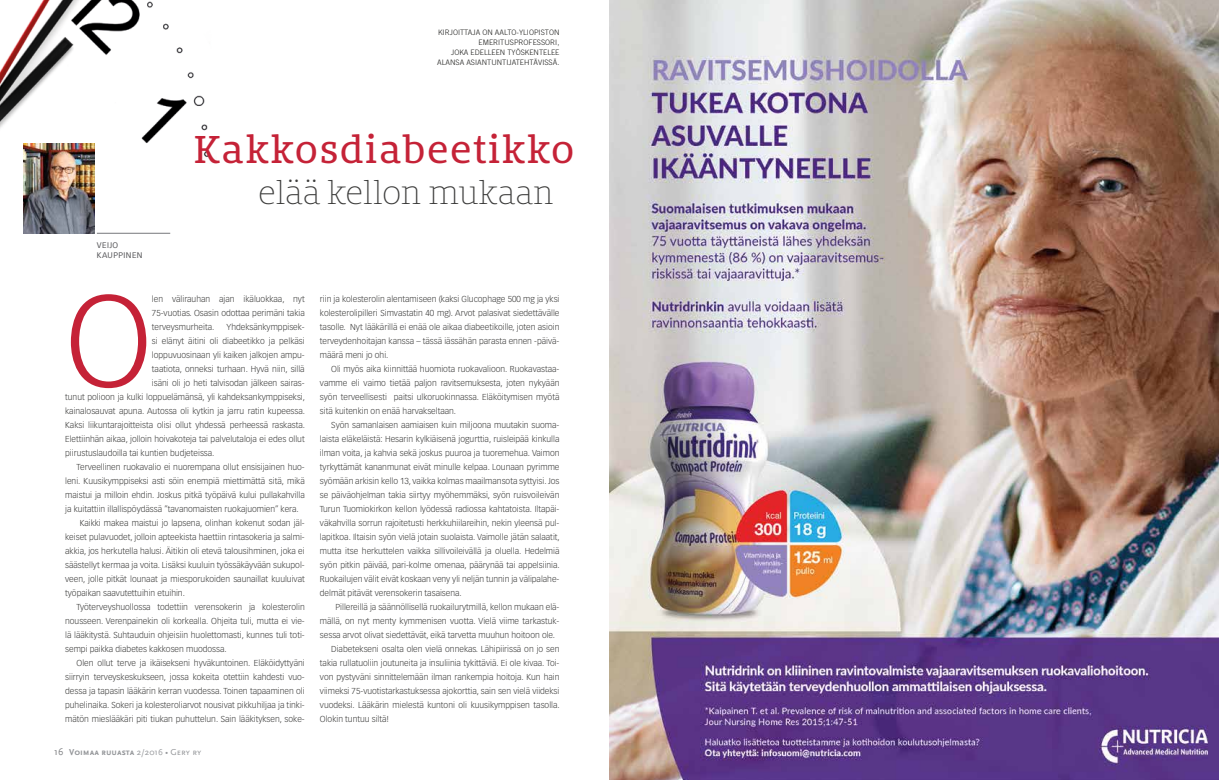
<style>
.page{position:relative;width:1219px;height:780px;background:#fff}
.page>*{position:absolute;margin:0;border:0;box-sizing:border-box;transform-origin:0 0}
.t1{font:300 126.5px "Vectora LT Std";color:#c52237}
.t2{font:36px "Bommer Slab";letter-spacing:.05em;color:#c52237}
.t3{font:100 30.1px "Bommer Slab";letter-spacing:-.015em;color:#3c3c3b}
.t4{font:700 9px "Scala Sans Caps";color:#949699}
.t5{font:300 8.5px/14px "Vectora LT Std";color:#3c3c3b;text-align:justify}
.t6{font:8px/10px "Vectora LT Std";letter-spacing:.05em;color:#59595c}
.t7{font:300 7.5px/10px "Trade Gothic";color:#1d1d1b;text-align:right}
.s1{font-weight:400;font-size:10px;color:#77797c}
.s2{font-weight:400}
</style>
<div class="page">
<img style="left:0;top:0;width:210px;height:163px">
<img style="left:609px;top:0;width:610px;height:780px">
<img style="left:24px;top:143px;width:70px;height:90px">
<hr style="left:97px;top:233px;width:73px;height:1px;background:#77797c">
<p class="t7" style="left:437px;top:28px;width:124px">KIRJOITTAJA ON AALTO-YLIOPISTON<br>EM ERITUSPROFESSORI,<br>JOKA EDELLEEN TYÖSKENTELEE<br>ALANSA ASIANTUNTIJATEHTÄVISSÄ.</p>
<p class="t6" style="left:97px;top:240px;width:47px">VEIJO<br>KAUPPINEN</p>
<h2 class="t2" style="left:194px;top:123px;width:381px">Kakkosdiabeetikko</h2>
<h3 class="t3" style="left:258px;top:171px;width:296px">elää kellon mukaan</h3>
<h1 class="t1" style="left:65px;top:268px;width:88px">O</h1>
<p class="t5" style="left:152px;top:292px;width:154px">len välirauhan ajan ikäluokkaa, nyt 75-vuotias. Osasin odottaa perimäni takia terveysmurheita.</p>
<p class="t5" style="left:226px;top:320px;width:80px">Yhdeksänkymppisek-</p>
<p class="t5" style="left:152px;top:334px;width:154px">si elänyt äitini oli diabeetikko ja pelkäsi</p>
<p class="t5" style="left:152px;top:348px;width:154px">loppuvuosinaan yli kaiken jalkojen ampu-</p>
<p class="t5" style="left:152px;top:362px;width:154px">taatiota, onneksi turhaan. Hyvä niin, sillä</p>
<p class="t5" style="left:152px;top:376px;width:154px">isäni oli jo heti talvisodan jälkeen sairas-</p>
<p class="t5" style="left:65px;top:390px;width:241px">tunut polioon ja kulki loppuelämänsä, yli kahdeksankymppiseksi,</p>
<p class="t5" style="left:65px;top:404px;width:241px">kainalosauvat apuna. Autossa oli kytkin ja jarru ratin kupeessa.</p>
<p class="t5" style="left:65px;top:418px;width:241px">Kaksi liikuntarajoitteista olisi ollut yhdessä perheessä raskasta.</p>
<p class="t5" style="left:65px;top:432px;width:241px">Elettiinhän aikaa, jolloin hoivakoteja tai palvelutaloja ei edes ollut</p>
<p class="t5" style="left:65px;top:446px;width:151px">piirustuslaudoilla tai kuntien budjeteissa.</p>
<p class="t5" style="left:77px;top:460px;width:230px">Terveellinen ruokavalio ei nuorempana ollut ensisijainen huo-</p>
<p class="t5" style="left:65px;top:474px;width:241px">leni. Kuusikymppiseksi asti söin enempiä miettimättä sitä, mikä</p>
<p class="t5" style="left:65px;top:488px;width:241px">maistui ja milloin ehdin. Joskus pitkä työpäivä kului pullakahvilla</p>
<p class="t5" style="left:65px;top:502px;width:235px">ja kuitattiin illallispöydässä ”tavanomaisten ruokajuomien” kera.</p>
<p class="t5" style="left:80px;top:516px;width:227px">Kaikki makea maistui jo lapsena, olinhan kokenut sodan jäl-</p>
<p class="t5" style="left:65px;top:530px;width:241px">keiset pulavuodet, jolloin apteekista haettiin rintasokeria ja salmi-</p>
<p class="t5" style="left:65px;top:544px;width:241px">akkia, jos herkutella halusi. Äitikin oli etevä talousihminen, joka ei</p>
<p class="t5" style="left:65px;top:558px;width:241px">säästellyt kermaa ja voita. Lisäksi kuuluin työssäkäyvään sukupol-</p>
<p class="t5" style="left:65px;top:572px;width:241px">veen, jolle pitkät lounaat ja miesporukoiden saunaillat kuuluivat</p>
<p class="t5" style="left:65px;top:586px;width:121px">työpaikan saavutettuihin etuihin.</p>
<p class="t5" style="left:77px;top:600px;width:230px">Työterveyshuollossa todettiin verensokerin ja kolesterolin</p>
<p class="t5" style="left:65px;top:614px;width:241px">nousseen. Verenpainekin oli korkealla. Ohjeita tuli, mutta ei vie-</p>
<p class="t5" style="left:65px;top:628px;width:241px">lä lääkitystä. Suhtauduin ohjeisiin huolettomasti, kunnes tuli toti-</p>
<p class="t5" style="left:65px;top:642px;width:163px">sempi paikka diabetes kakkosen muodossa.</p>
<p class="t5" style="left:77px;top:656px;width:230px">Olen ollut terve ja ikäisekseni hyväkuntoinen. Eläköidyttyäni</p>
<p class="t5" style="left:65px;top:670px;width:241px">siirryin terveyskeskukseen, jossa kokeita otettiin kahdesti vuo-</p>
<p class="t5" style="left:65px;top:684px;width:241px">dessa ja tapasin lääkärin kerran vuodessa. Toinen tapaaminen oli</p>
<p class="t5" style="left:65px;top:698px;width:241px">puhelinaika. Sokeri ja kolesteroliarvot nousivat pikkuhiljaa ja tinki-</p>
<p class="t5" style="left:65px;top:712px;width:241px">mätön mieslääkäri piti tiukan puhuttelun. Sain lääkityksen, soke-</p>
<p class="t4" style="left:54px;top:747px;width:149px"><span class="s1">16</span> Voimaa ruuasta <span class="s2">2/2016 • Gery ry</span></p>
<p class="t5" style="left:320px;top:292px;width:241px">riin ja kolesterolin alentamiseen (kaksi Glucophage 500 mg ja yksi kolesterolipilleri Simvastatin 40 mg). Arvot palasivat siedettävälle tasolle. Nyt lääkärillä ei enää ole aikaa diabeetikoille, joten asioin terveydenhoitajan kanssa – tässä iässähän parasta ennen -päivä&shy;määrä meni jo ohi.</p>
<p class="t5" style="left:320px;top:362px;width:241px;text-indent:11px">Oli myös aika kiinnittää huomiota ruokavalioon. Ruokavastaa&shy;vamme eli vaimo tietää paljon ravitsemuksesta, joten nykyään syön terveellisesti paitsi ulkoruokinnassa. Eläköitymisen myötä sitä kuitenkin on enää harvakseltaan.</p>
<p class="t5" style="left:320px;top:418px;width:241px;text-indent:11px">Syön samanlaisen aamiaisen kuin miljoona muutakin suoma&shy;laista eläkeläistä: Hesarin kylkiäisenä jogurttia, ruisleipää kinkulla ilman voita, ja kahvia sekä joskus puuroa ja tuoremehua. Vaimon tyrkyttämät kananmunat eivät minulle kelpaa. Lounaan pyrimme syömään arkisin kello 13, vaikka kolmas maailmansota syttyisi. Jos se päiväohjelman takia siirtyy myöhemmäksi, syön ruisvoileivän Turun Tuomiokirkon kellon lyödessä radiossa kahtatoista. Iltapäi&shy;väkahvilla sorrun rajoitetusti herkkuhiilareihin, nekin yleensä pul&shy;lapitkoa. Iltaisin syön vielä jotain suolaista. Vaimolle jätän salaatit, mutta itse herkuttelen vaikka sillivoileivällä ja oluella. Hedelmiä syön pitkin päivää, pari-kolme omenaa, päärynää tai appelsiinia.<br>Ruokailujen välit eivät koskaan veny yli neljän tunnin ja välipalahe&shy;delmät pitävät verensokerin tasaisena.</p>
<p class="t5" style="left:335px;top:600px;width:226px">Pillereillä ja säännöllisellä ruokailurytmillä, kellon mukaan elä-</p>
<p class="t5" style="left:320px;top:614px;width:241px">mällä, on nyt menty kymmenisen vuotta. Vielä viime tarkastuk-</p>
<p class="t5" style="left:320px;top:628px;width:236px">sessa arvot olivat siedettävät, eikä tarvetta muuhun hoitoon ole.</p>
<p class="t5" style="left:331px;top:642px;width:230px">Diabetekseni osalta olen vielä onnekas. Lähipiirissä on jo sen</p>
<p class="t5" style="left:320px;top:656px;width:241px">takia rullatuoliin joutuneita ja insuliinia tykittäviä. Ei ole kivaa. Toi-</p>
<p class="t5" style="left:320px;top:670px;width:241px">von pystyväni sinnittelemään ilman rankempia hoitoja. Kun hain</p>
<p class="t5" style="left:320px;top:684px;width:241px">viimeksi 75-vuotistarkastuksessa ajokorttia, sain sen vielä viideksi</p>
<p class="t5" style="left:320px;top:698px;width:241px">vuodeksi. Lääkärin mielestä kuntoni oli kuusikymppisen tasolla.</p>
<p class="t5" style="left:320px;top:712px;width:71px">Olokin tuntuu siltä!</p>
</div>
